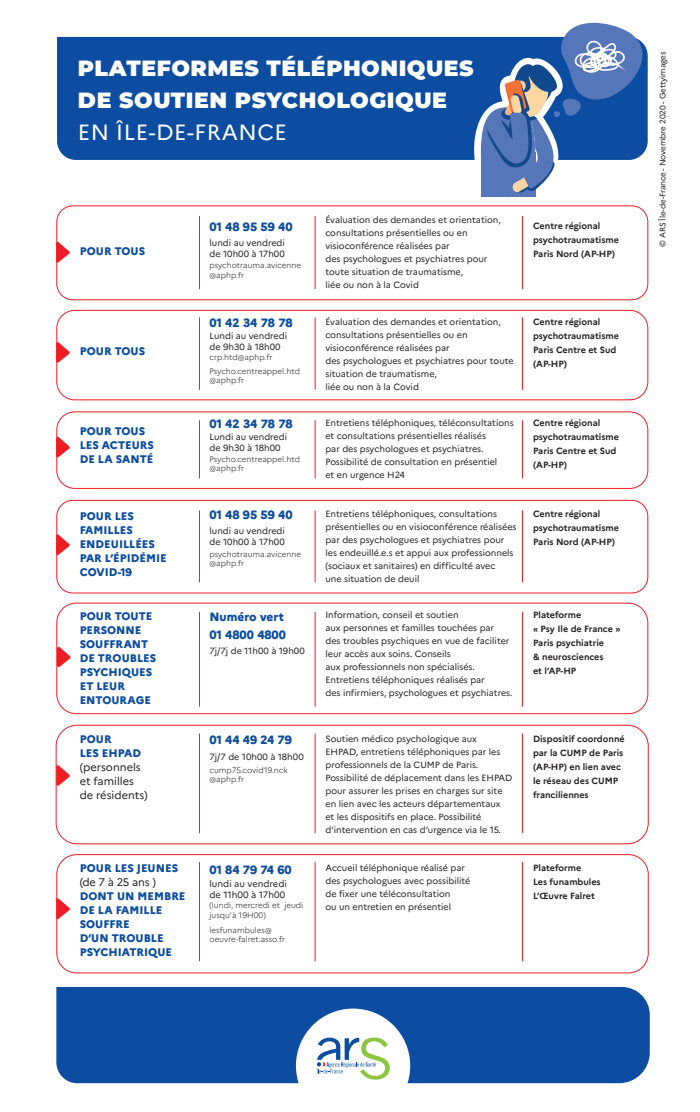
<style>
.page{position:relative;width:700px;height:1112px;background:#fff}
.page>*{position:absolute;margin:0;border:0;box-sizing:border-box;transform-origin:0 0}
.t1{font:900 22px/32px "Montserrat";letter-spacing:.025em;color:#fff}
.t2{font:22px "Marianne";letter-spacing:.025em;color:#fff}
.t3{font:800 12px/18px "Marianne";color:#0d4da1}
.t4{font:800 11px/14px "Marianne";color:#0d4da1}
.t5{font:11px/14px "Marianne";color:#231f20}
.t6{font:9.2px/11.1px "Marianne";color:#231f20}
.t7{font:9px/13px "Marianne";color:#231f20}
.t8{font:700 9px/14px "Marianne";color:#231f20}
.t9{font:300 8px/9.6px "Marianne";color:#231f20}
.t10{font:8px "Marianne";letter-spacing:-.015em;color:#231f20}
</style>
<div class="page">
<div style="left:57px;top:37px;width:404px;height:123px;background:#0d4da1"></div>
<div style="left:56px;top:205px;width:592px;height:95px;border:1px solid #ee1d23;border-radius:16px"></div>
<div style="left:56px;top:411px;width:592px;height:78px;border:1px solid #ee1d23;border-radius:18px"></div>
<div style="left:56px;top:602px;width:592px;height:112px;border:1px solid #ee1d23;border-radius:19px"></div>
<div style="left:56px;top:724px;width:593px;height:120px;border:1px solid #ee1d23;border-radius:21px"></div>
<div style="left:56px;top:854px;width:593px;height:119px;border:1px solid #ee1d23;border-radius:20px"></div>
<hr style="left:199px;top:861px;width:1px;height:100px;background:#ee1d23">
<svg style="left:56px;top:241px;width:14px;height:22px"></svg>
<svg style="left:56px;top:436px;width:14px;height:21px"></svg>
<svg style="left:57px;top:646px;width:14px;height:21px"></svg>
<svg style="left:56px;top:764px;width:14px;height:22px"></svg>
<svg style="left:56px;top:897px;width:14px;height:22px"></svg>
<div style="left:56px;top:986px;width:594px;height:96px;background:#0d4da1"></div>
<svg style="left:296px;top:1008px;width:114px;height:76px"></svg>
<svg style="left:461px;top:22px;width:187px;height:176px"></svg>
<hr style="left:199px;top:216px;width:1px;height:73px;background:#ee1d23">
<hr style="left:199px;top:420px;width:1px;height:58px;background:#ee1d23">
<hr style="left:199px;top:611px;width:1px;height:95px;background:#ee1d23">
<hr style="left:199px;top:733px;width:1px;height:100px;background:#ee1d23">
<hr style="left:315px;top:861px;width:1px;height:100px;background:#ee1d23">
<hr style="left:315px;top:216px;width:1px;height:73px;background:#ee1d23">
<hr style="left:315px;top:420px;width:1px;height:58px;background:#ee1d23">
<hr style="left:315px;top:611px;width:1px;height:95px;background:#ee1d23">
<hr style="left:315px;top:733px;width:1px;height:100px;background:#ee1d23">
<hr style="left:522px;top:861px;width:1px;height:100px;background:#ee1d23">
<hr style="left:522px;top:216px;width:1px;height:73px;background:#ee1d23">
<hr style="left:522px;top:420px;width:1px;height:58px;background:#ee1d23">
<div style="left:56px;top:310px;width:592px;height:90px;border:1px solid #ee1d23;border-radius:18px"></div>
<svg style="left:56px;top:341px;width:14px;height:22px"></svg>
<hr style="left:199px;top:317px;width:1px;height:73px;background:#ee1d23">
<hr style="left:315px;top:317px;width:1px;height:73px;background:#ee1d23">
<hr style="left:522px;top:317px;width:1px;height:73px;background:#ee1d23">
<hr style="left:522px;top:611px;width:1px;height:95px;background:#ee1d23">
<hr style="left:522px;top:733px;width:1px;height:100px;background:#ee1d23">
<div style="left:56px;top:500px;width:592px;height:93px;border:1px solid #ee1d23;border-radius:16px"></div>
<svg style="left:56px;top:534px;width:14px;height:21px"></svg>
<hr style="left:199px;top:510px;width:1px;height:72px;background:#ee1d23">
<hr style="left:315px;top:510px;width:1px;height:72px;background:#ee1d23">
<hr style="left:522px;top:510px;width:1px;height:72px;background:#ee1d23">
<h1 class="t1" style="left:78px;top:51px;width:397px">PLATEFORMES TÉLÉPHONIQUES<br>DE SOUTIEN PSYCHOLOGIQUE</h1>
<h1 class="t2" style="left:78px;top:119px;width:211px">EN ÎLE-DE-FRANCE</h1>
<h2 class="t3" style="left:210px;top:217px;width:85px">01 48 95 59 40</h2>
<p class="t7" style="left:210px;top:236px;width:77px">lundi au vendredi</p>
<p class="t4" style="left:80px;top:244px;width:67px">POUR TOUS</p>
<p class="t7" style="left:210px;top:247px;width:77px">de 10h00 à 17h00</p>
<p class="t4" style="left:80px;top:344px;width:67px">POUR TOUS</p>
<p class="t9" style="left:210px;top:260px;width:93px">psychotrauma.avicenne @aphp.fr</p>
<h2 class="t3" style="left:210px;top:313px;width:85px">01 42 34 78 78</h2>
<p class="t7" style="left:210px;top:330px;width:79px;line-height:10.8px">Lundi au vendredi de 9h30 à 18h00</p>
<p class="t9" style="left:210px;top:352px;width:64px">crp.htd@aphp.fr</p>
<p class="t9" style="left:210px;top:366px;width:92px">Psycho.centreappel.htd @aphp.fr</p>
<p class="t7" style="left:325px;top:213px;width:177px">Évaluation des demandes et orientation, consultations présentielles ou en visioconférence réalisées par<br>des psychologues et psychiatres pour toute situation de traumatisme,<br>liée ou non à la Covid</p>
<p class="t7" style="left:325px;top:315px;width:190px">Évaluation des demandes et orientation, consultations présentielles ou en visioconférence réalisées par<br>des psychologues et psychiatres pour toute situation de traumatisme,<br>liée ou non à la Covid</p>
<p class="t8" style="left:533px;top:218px;width:87px">Centre régional psychotraumatisme<br>Paris Nord (AP-HP)</p>
<p class="t8" style="left:533px;top:314px;width:87px">Centre régional psychotraumatisme<br>Paris Centre et Sud (AP-HP)</p>
<p class="t4" style="left:80px;top:424px;width:76px">POUR TOUS<br>LES ACTEURS<br>DE LA SANTÉ</p>
<p class="t8" style="left:533px;top:416px;width:87px">Centre régional psychotraumatisme<br>Paris Centre et Sud (AP-HP)</p>
<p class="t7" style="left:325px;top:416px;width:190px">Entretiens téléphoniques, téléconsultations et consultations présentielles réalisés<br>par des psychologues et psychiatres.<br>Possibilité de consultation en présentiel<br>et en urgence H24</p>
<h2 class="t3" style="left:210px;top:415px;width:85px">01 42 34 78 78</h2>
<p class="t7" style="left:210px;top:431px;width:79px;line-height:10.8px">Lundi au vendredi de 9h30 à 18h00</p>
<p class="t9" style="left:210px;top:454px;width:92px">Psycho.centreappel.htd @aphp.fr</p>
<p class="t4" style="left:80px;top:509px;width:89px">POUR LES<br>FAMILLES<br>ENDEUILLÉES<br>PAR L’ÉPIDÉMIE<br>COVID-19</p>
<p class="t8" style="left:533px;top:507px;width:87px">Centre régional psychotraumatisme<br>Paris Nord (AP-HP)</p>
<p class="t7" style="left:325px;top:507px;width:193px">Entretiens téléphoniques, consultations présentielles ou en visioconférence réalisées par des psychologues et psychiatres pour les endeuillé.e.s et appui aux professionnels (sociaux et sanitaires) en difficulté avec<br>une situation de deuil</p>
<h2 class="t3" style="left:210px;top:506px;width:85px">01 48 95 59 40</h2>
<p class="t7" style="left:210px;top:525px;width:77px;line-height:10.8px">lundi au vendredi de 10h00 à 17h00</p>
<p class="t9" style="left:210px;top:549px;width:93px">psychotrauma.avicenne @aphp.fr</p>
<p class="t7" style="left:325px;top:608px;width:189px">Information, conseil et soutien<br>aux personnes et familles touchées par<br>des troubles psychiques en vue de faciliter leur accès aux soins. Conseils<br>aux professionnels non spécialisés.<br>Entretiens téléphoniques réalisés par<br>des infirmiers, psychologues et psychiatres.</p>
<p class="t4" style="left:80px;top:608px;width:78px">POUR TOUTE<br>PERSONNE<br>SOUFFRANT<br>DE TROUBLES<br>PSYCHIQUES<br>ET LEUR<br>ENTOURAGE</p>
<p class="t8" style="left:533px;top:608px;width:50px">Plateforme</p>
<h2 class="t3" style="left:210px;top:607px;width:78px">Numéro vert<br>01 4800 4800</h2>
<p class="t7" style="left:210px;top:644px;width:97px">7j/7j de 11h00 à 19h00</p>
<p class="t8" style="left:541px;top:622px;width:74px">Psy Ile de France</p>
<p class="t8" style="left:533px;top:636px;width:73px">Paris psychiatrie</p>
<p class="t8" style="left:533px;top:650px;width:72px">&amp; neurosciences</p>
<p class="t8" style="left:533px;top:664px;width:45px">et l’AP-HP</p>
<p class="t4" style="left:80px;top:732px;width:63px">POUR<br>LES EHPAD</p>
<p class="t5" style="left:80px;top:760px;width:69px">(personnels et familles de résidents)</p>
<p class="t4" style="left:80px;top:860px;width:100px">POUR LES JEUNES</p>
<p class="t5" style="left:80px;top:874px;width:78px">(de 7 à 25 ans )</p>
<p class="t4" style="left:80px;top:888px;width:107px">DONT UN MEMBRE<br>DE LA FAMILLE<br>SOUFFRE<br>D’UN TROUBLE<br>PSYCHIATRIQUE</p>
<h2 class="t3" style="left:210px;top:730px;width:84px">01 44 49 24 79</h2>
<p class="t7" style="left:210px;top:750px;width:96px">7j/7 de 10h00 à 18h00</p>
<p class="t9" style="left:210px;top:764px;width:80px">cump75.covid19.nck @aphp.fr</p>
<h2 class="t3" style="left:210px;top:860px;width:84px">01 84 79 74 60</h2>
<p class="t6" style="left:210px;top:878px;width:79px">lundi au vendredi de 11h00 à 17h00</p>
<p class="t9" style="left:210px;top:900px;width:95px;line-height:10px">(lundi, mercredi et jeudi jusqu'à 19H00)</p>
<p class="t9" style="left:210px;top:924px;width:77px">lesfunambules@ oeuvre-falret.asso.fr</p>
<p class="t7" style="left:325px;top:731px;width:188px">Soutien médico psychologique aux<br>EHPAD, entretiens téléphoniques par les professionnels de la CUMP de Paris.<br>Possibilité de déplacement dans les EHPAD pour assurer les prises en charges sur site en lien avec les acteurs départementaux<br>et les dispositifs en place. Possibilité d’intervention en cas d’urgence via le 15.</p>
<p class="t7" style="left:325px;top:861px;width:147px">Accueil téléphonique réalisé par des psychologues avec possibilité de fixer une téléconsultation<br>ou un entretien en présentiel</p>
<p class="t8" style="left:533px;top:731px;width:93px">Dispositif coordonné par la CUMP de Paris (AP-HP) en lien avec le réseau des CUMP franciliennes</p>
<p class="t8" style="left:533px;top:860px;width:69px">Plateforme<br>Les funambules<br>L’Œuvre Falret</p>
<p class="t10" style="left:658px;top:247px;width:197px;rotate:-90deg">© ARS Île-de-France - Novembre 2020 - Gettyimages</p>
</div>
